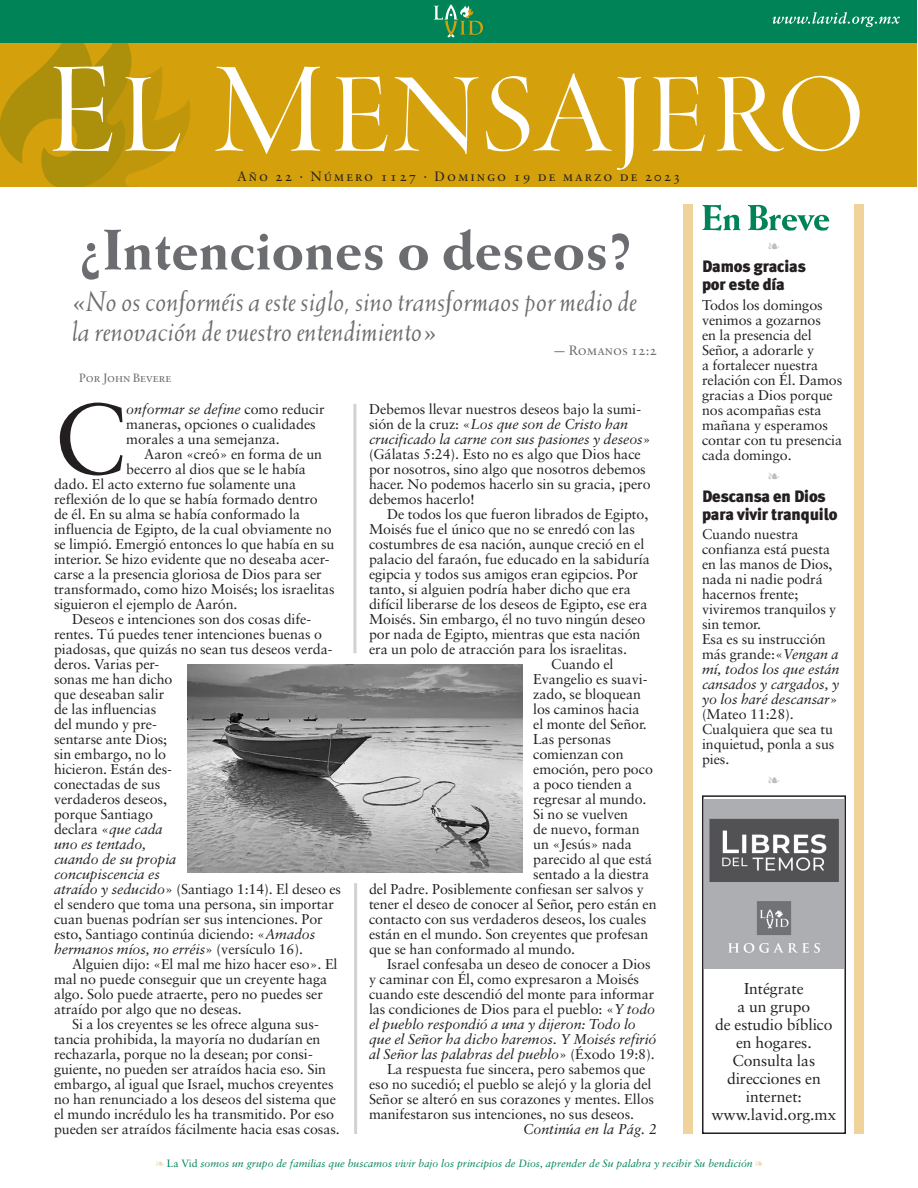
<style>
.page{position:relative;width:918px;height:1188px;background:#fff}
.page>*{position:absolute;margin:0;border:0;box-sizing:border-box;transform-origin:0 0}
.t1{font:100.2px "Sabon";color:#231f20}
.t2{font:800 57px "Weiss";color:#6c6d70}
.t3{font:italic 28.5px/30px "Weiss";color:#6c6d70}
.t4{font:900 16.5px/18px "Meta Plus";letter-spacing:-.01em;color:#231f20}
.t5{font:15.75px/18px "Sabon";letter-spacing:-.005em;color:#231f20;text-align:center}
.t6{font:14.25px/15px "Sabon";letter-spacing:-.005em;color:#231f20}
.t7{font:italic 14.25px "Sabon";color:#231f20}
.t8{font:13.5px "Sabon Roman SC";letter-spacing:.145em;color:#231f20}
.t9{font:13.5px "Sabon Roman SC";color:#6c6d70}
.t10{font:12px "Sabon Roman SC";color:#6c6d70}
.t11{font:italic 10.5px "Sabon";color:#008457}
.s1{font-style:italic}
.s2{color:#f1ddb1}
.s3{font-style:normal}
</style>
<div class="page">
<div style="left:0;top:42px;width:917px;height:144px;background:#d4a00c"></div>
<div style="left:0;top:0;width:917px;height:42px;background:#008457"></div>
<svg style="left:433px;top:4px;width:50px;height:34px"></svg>
<svg style="left:772px;top:12px;width:128px;height:15px"></svg>
<div style="left:855px;top:204px;width:9px;height:930px;background:#efd39b"></div>
<div style="left:684px;top:204px;width:9px;height:930px;background:#efd39b"></div>
<svg style="left:702px;top:205px;width:38px;height:26px"></svg>
<svg style="left:748px;top:205px;width:81px;height:26px"></svg>
<svg style="left:0;top:42px;width:190px;height:144px"></svg>
<svg style="left:215px;top:67px;width:106px;height:87px"></svg>
<svg style="left:335px;top:76px;width:53px;height:76px"></svg>
<svg style="left:394px;top:77px;width:85px;height:77px"></svg>
<svg style="left:486px;top:73px;width:155px;height:97px"></svg>
<svg style="left:652px;top:76px;width:53px;height:76px"></svg>
<svg style="left:717px;top:76px;width:143px;height:75px"></svg>
<img style="left:187px;top:664px;width:336px;height:208px">
<hr style="left:354px;top:883px;width:3px;height:251px;background:#d1d2d4">
<hr style="left:353px;top:404px;width:3px;height:249px;background:#d1d2d4">
<img style="left:705px;top:799px;width:138px;height:170px">
<div style="left:702px;top:795px;width:144px;height:339px;border:2px solid #231f20"></div>
<p class="t8" style="left:237px;top:169px;width:445px">Año 22 · Número 1127 · Domingo 19 de marzo de 2023</p>
<p class="t2" style="left:79px;top:215px;width:554px">¿Intenciones o deseos?</p>
<p class="t3" style="left:72px;top:286px;width:567px">«No os conforméis a este siglo, sino transformaos por medio de la renovación de vuestro entendimiento»</p>
<p class="t9" style="left:553px;top:342px;width:106px">— Romanos 12:2</p>
<p class="t10" style="left:79px;top:370px;width:94px">Por John Bevere</p>
<p class="t1" style="left:54px;top:379px;width:74px">C</p>
<p class="t6" style="left:126px;top:401px;width:200px"><span class="s1">onformar se define</span> como reducir maneras, opciones o cualidades morales a una semejanza.</p>
<p class="t6" style="left:369px;top:401px;width:283px">Debemos llevar nuestros deseos bajo la sumi&shy;sión de la cruz: «<span class="s1">Los que son de Cristo han crucificado la carne con sus pasiones y deseos</span>» (Gálatas 5:24). Esto no es algo que Dios hace por nosotros, sino algo que nosotros debemos hacer. No podemos hacerlo sin su gracia, ¡pero debemos hacerlo!</p>
<p class="t6" style="left:369px;top:506px;width:282px;text-indent:18px">De todos los que fueron librados de Egipto, Moisés fue el único que no se enredó con las costumbres de esa nación, aunque creció en el palacio del faraón, fue educado en la sabiduría egipcia y todos sus amigos eran egipcios. Por tanto, si alguien podría haber dicho que era difícil liberarse de los deseos de Egipto, ese era Moisés. Sin embargo, él no tuvo ningún deseo por nada de Egipto, mientras que esta nación era un polo de atracción para los israelitas.</p>
<p class="t6" style="left:551px;top:656px;width:64px">Cuando el</p>
<p class="t6" style="left:533px;top:671px;width:116px">Evangelio es suavi-</p>
<p class="t6" style="left:533px;top:686px;width:109px">zado, se bloquean</p>
<p class="t6" style="left:533px;top:701px;width:108px">los caminos hacia</p>
<p class="t6" style="left:533px;top:716px;width:115px">el monte del Señor.</p>
<p class="t6" style="left:533px;top:731px;width:79px">Las personas</p>
<p class="t6" style="left:533px;top:746px;width:92px">comienzan con</p>
<p class="t6" style="left:533px;top:761px;width:121px">emoción, pero poco</p>
<p class="t6" style="left:533px;top:776px;width:100px">a poco tienden a</p>
<p class="t6" style="left:533px;top:791px;width:115px">regresar al mundo.</p>
<p class="t6" style="left:533px;top:806px;width:96px">Si no se vuelven</p>
<p class="t6" style="left:533px;top:821px;width:108px">de nuevo, forman</p>
<p class="t6" style="left:533px;top:836px;width:100px">un «Jesús» nada</p>
<p class="t6" style="left:533px;top:851px;width:121px">parecido al que está</p>
<p class="t6" style="left:533px;top:866px;width:117px">sentado a la diestra</p>
<p class="t6" style="left:369px;top:881px;width:276px">del Padre. Posiblemente confiesan ser salvos y</p>
<p class="t6" style="left:369px;top:896px;width:289px">tener el deseo de conocer al Señor, pero están en</p>
<p class="t6" style="left:369px;top:911px;width:279px">contacto con sus verdaderos deseos, los cuales</p>
<p class="t6" style="left:369px;top:926px;width:281px">están en el mundo. Son creyentes que profesan</p>
<p class="t6" style="left:369px;top:941px;width:208px">que se han conformado al mundo.</p>
<p class="t6" style="left:369px;top:956px;width:289px;text-indent:18px">Israel confesaba un deseo de conocer a Dios y caminar con Él, como expresaron a Moisés cuando este descendió del monte para informar las condiciones de Dios para el pueblo: «<span class="s1">Y todo el pueblo respondió a una y dijeron: Todo lo que el Señor ha dicho haremos. Y Moisés refirió al Señor las palabras del pueblo</span>» (Éxodo 19:8).</p>
<p class="t6" style="left:369px;top:1061px;width:287px;text-indent:18px">La respuesta fue sincera, pero sabemos que eso no sucedió; el pueblo se alejó y la gloria del Señor se alteró en sus corazones y mentes. Ellos manifestaron sus intenciones, no sus deseos.</p>
<p class="t6" style="left:144px;top:446px;width:179px">Aaron «creó» en forma de un</p>
<p class="t6" style="left:126px;top:461px;width:181px">becerro al dios que se le había</p>
<p class="t6" style="left:54px;top:476px;width:244px">dado. El acto externo fue solamente una</p>
<p class="t6" style="left:54px;top:491px;width:265px">reflexión de lo que se había formado dentro</p>
<p class="t6" style="left:54px;top:506px;width:248px">de él. En su alma se había conformado la</p>
<p class="t6" style="left:54px;top:521px;width:279px">influencia de Egipto, de la cual obviamente no</p>
<p class="t6" style="left:54px;top:536px;width:282px">se limpió. Emergió entonces lo que había en su</p>
<p class="t6" style="left:54px;top:551px;width:277px">interior. Se hizo evidente que no deseaba acer-</p>
<p class="t6" style="left:54px;top:566px;width:269px">carse a la presencia gloriosa de Dios para ser</p>
<p class="t6" style="left:54px;top:581px;width:282px">transformado, como hizo Moisés; los israelitas</p>
<p class="t6" style="left:54px;top:596px;width:185px">siguieron el ejemplo de Aarón.</p>
<p class="t6" style="left:54px;top:611px;width:289px;text-indent:18px">Deseos e intenciones son dos cosas dife&shy;rentes. Tú puedes tener intenciones buenas o piadosas, que quizás no sean tus deseos verda&shy;deros. Varias per-<br>sonas me han dicho<br>que deseaban salir<br>de las influencias<br>del mundo y pre-<br>sentarse ante Dios;<br>sin embargo, no lo<br>hicieron. Están des-<br>conectadas de sus<br>verdaderos deseos,<br>porque Santiago<br>declara «<span class="s1">que cada<br>uno es tentado,<br>cuando de su propia<br>concupiscencia es<br>atraído y seducido</span>» (Santiago 1:14). El deseo es el sendero que toma una persona, sin importar cuan buenas podrían ser sus intenciones. Por esto, Santiago continúa diciendo: «<span class="s1">Amados hermanos míos, no erréis</span>» (versículo 16).</p>
<p class="t6" style="left:54px;top:956px;width:285px;text-indent:18px">Alguien dijo: «El mal me hizo hacer eso». El mal no puede conseguir que un creyente haga algo. Solo puede atraerte, pero no puedes ser atraído por algo que no deseas.</p>
<p class="t6" style="left:54px;top:1016px;width:287px;text-indent:18px">Si a los creyentes se les ofrece alguna sus&shy;tancia prohibida, la mayoría no dudarían en rechazarla, porque no la desean; por consi&shy;guiente, no pueden ser atraídos hacia eso. Sin embargo, al igual que Israel, muchos creyentes no han renunciado a los deseos del sistema que el mundo incrédulo les ha transmitido. Por eso pueden ser atraídos fácilmente hacia esas cosas.</p>
<p class="t7" style="left:523px;top:1121px;width:135px">Continúa en la Pág. 2</p>
<p class="t4" style="left:702px;top:257px;width:105px">Damos gracias por este día</p>
<p class="t6" style="left:702px;top:297px;width:142px">Todos los domingos venimos a gozarnos<br>en la presencia del<br>Señor, a adorarle y<br>a fortalecer nuestra relación con Él. Damos gracias a Dios porque nos acompañas esta mañana y esperamos contar con tu presencia cada domingo.</p>
<p class="t4" style="left:702px;top:487px;width:137px">Descansa en Dios para vivir tranquilo</p>
<p class="t6" style="left:702px;top:526px;width:136px">Cuando nuestra confianza está puesta en las manos de Dios, nada ni nadie podrá hacernos frente; viviremos tranquilos y sin temor.</p>
<p class="t6" style="left:702px;top:631px;width:139px">Esa es su instrucción más grande:«<span class="s1">Vengan a mí, todos los que están cansados y cargados, y yo los haré descansar</span>» (Mateo 11:28).<br>Cualquiera que sea tu inquietud, ponla a sus pies.</p>
<p class="t5" style="left:715px;top:979px;width:119px">Intégrate<br>a un grupo<br>de estudio bíblico en hogares.</p>
<p class="t5" style="left:711px;top:1051px;width:126px">Consulta las direcciones en internet: www.lavid.org.mx</p>
<p class="t11" style="left:156px;top:1158px;width:609px"><span class="s2">❧</span> <span class="s3">La Vid</span> somos un grupo de familias que buscamos vivir bajo los principios de Dios, aprender de Su palabra y recibir Su bendición <span class="s2">❧</span></p>
</div>
